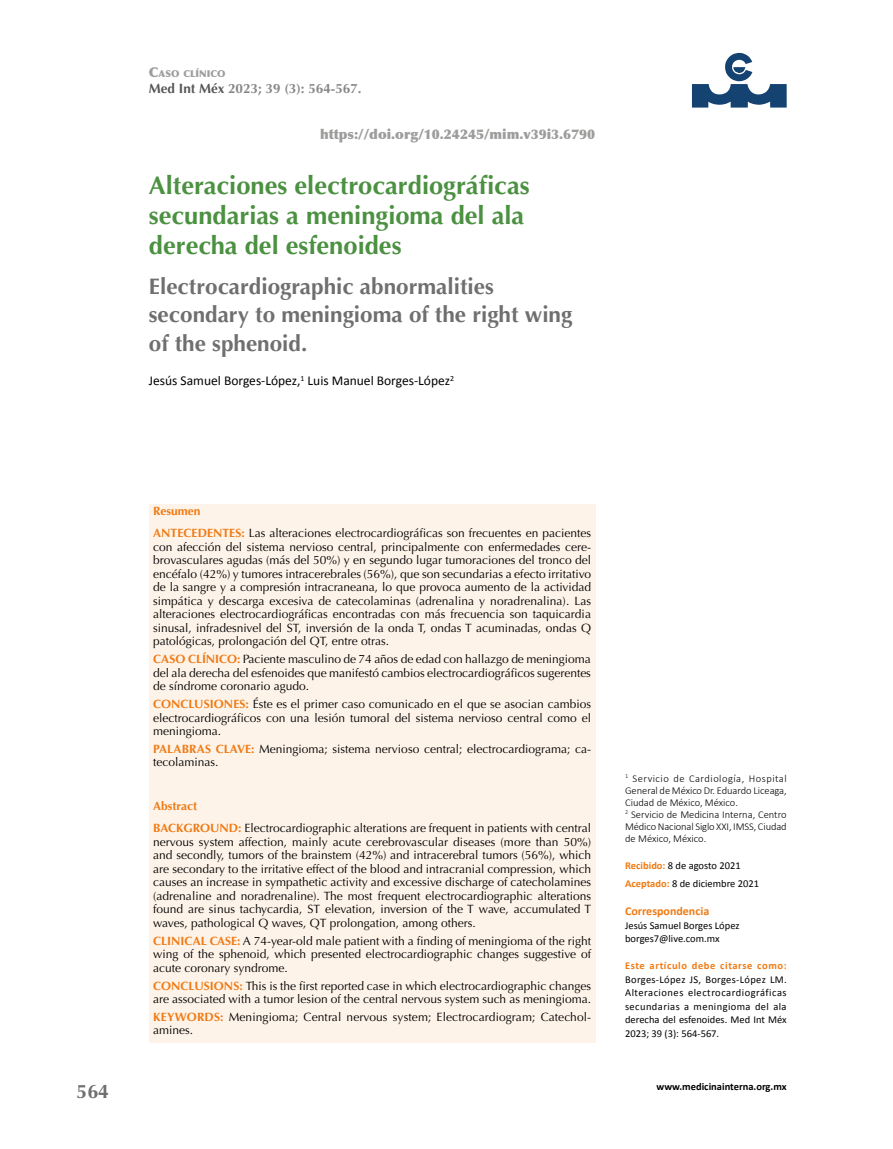
<style>
.page{position:relative;width:893px;height:1149px;background:#fff}
.page>*{position:absolute;margin:0;border:0;box-sizing:border-box;transform-origin:0 0}
.t1{font:700 25.5px/30px "Optima";color:#4b9141}
.t2{font:700 22.5px/28.5px "Optima";color:#706f6f}
.t3{font:700 19.5px "Optima";color:#706f6f}
.t4{font:13.5px "Calibri";color:#000}
.t5{font:900 13.5px "Optima";color:#9d9d9c}
.t6{font:700 13.5px "Optima";color:#878787}
.t7{font:12px/13.5px "Optima";color:#000}
.t8{font:700 12px "Calibri";color:#ef7a13}
.t9{font:10.5px/13.5px "Calibri";color:#000}
.t10{font:300 10.5px/12px "Calibri";color:#000}
.t11{font:700 10.5px "Calibri";letter-spacing:.055em;color:#ef7a13}
.t12{font:700 10.5px "Calibri";color:#000}
.t13{font:900 9.45px "Optima";color:#9d9d9c}
.s1{font-size:13.5px}
.s2{color:#575756}
.s3{font-weight:700;color:#ef7a13}
</style>
<div class="page">
<svg style="left:692px;top:53px;width:95px;height:54px"></svg>
<div style="left:149px;top:504px;width:446px;height:538px;background:#fef3e9"></div>
<p class="t13" style="left:149px;top:68px;width:78px"><span class="s1">C</span>ASO CLÍNICO</p>
<p class="t6" style="left:149px;top:80px;width:214px"><span class="s2">Med Int Méx</span> 2023; 39 (3): 564-567.</p>
<p class="t5" style="left:320px;top:126px;width:277px">https://doi.org/10.24245/mim.v39i3.6790</p>
<h1 class="t1" style="left:149px;top:170px;width:382px">Alteraciones electrocardiográficas secundarias a meningioma del ala derecha del esfenoides</h1>
<h2 class="t2" style="left:149px;top:272px;width:425px">Electrocardiographic abnormalities secondary to meningioma of the right wing of the sphenoid.</h2>
<p class="t4" style="left:149px;top:372px;width:307px">Jesús Samuel Borges-López,<sup>1</sup> Luis Manuel Borges-López<sup>2</sup></p>
<p class="t7" style="left:153px;top:500px;width:439px;line-height:22px"><span class="s3">Resumen<br>ANTECEDENTES:</span> Las alteraciones electrocardiográficas son frecuentes en pacientes</p>
<p class="t7" style="left:153px;top:540px;width:439px;text-align:justify">con afección del sistema nervioso central, principalmente con enfermedades cere&shy;brovasculares agudas (más del 50%) y en segundo lugar tumoraciones del tronco del encéfalo (42%) y tumores intracerebrales (56%), que son secundarias a efecto irritativo de la sangre y a compresión intracraneana, lo que provoca aumento de la actividad simpática y descarga excesiva de catecolaminas (adrenalina y noradrenalina). Las alteraciones electrocardiográficas encontradas con más frecuencia son taquicardia sinusal, infradesnivel del ST, inversión de la onda T, ondas T acuminadas, ondas Q patológicas, prolongación del QT, entre otras.</p>
<p class="t7" style="left:153px;top:652px;width:439px;text-align:justify"><span class="s3">CASO CLÍNICO:</span> Paciente masculino de 74 años de edad con hallazgo de meningioma del ala derecha del esfenoides que manifestó cambios electrocardiográficos sugerentes de síndrome coronario agudo.</p>
<p class="t7" style="left:153px;top:697px;width:439px;text-align:justify"><span class="s3">CONCLUSIONES:</span> Éste es el primer caso comunicado en el que se asocian cambios electrocardiográficos con una lesión tumoral del sistema nervioso central como el meningioma.</p>
<p class="t7" style="left:153px;top:742px;width:439px"><span class="s3">PALABRAS CLAVE:</span> Meningioma; sistema nervioso central; electrocardiograma; ca&shy;tecolaminas.</p>
<p class="t7" style="left:153px;top:795px;width:439px;line-height:22px"><span class="s3">Abstract<br>BACKGROUND:</span> Electrocardiographic alterations are frequent in patients with central</p>
<p class="t7" style="left:153px;top:835px;width:439px;text-align:justify">nervous system affection, mainly acute cerebrovascular diseases (more than 50%) and secondly, tumors of the brainstem (42%) and intracerebral tumors (56%), which are secondary to the irritative effect of the blood and intracranial compression, which causes an increase in sympathetic activity and excessive discharge of catecholamines (adrenaline and noradrenaline). The most frequent electrocardiographic alterations found are sinus tachycardia, ST elevation, inversion of the T wave, accumulated T waves, pathological Q waves, QT prolongation, among others.</p>
<p class="t7" style="left:153px;top:933px;width:439px;text-align:justify"><span class="s3">CLINICAL CASE:</span> A 74-year-old male patient with a finding of meningioma of the right wing of the sphenoid, which presented electrocardiographic changes suggestive of acute coronary syndrome.</p>
<p class="t7" style="left:153px;top:978px;width:439px"><span class="s3">CONCLUSIONS:</span> This is the first reported case in which electrocardiographic changes are associated with a tumor lesion of the central nervous system such as meningioma.</p>
<p class="t7" style="left:153px;top:1009px;width:440px"><span class="s3">KEYWORDS:</span> Meningioma; Central nervous system; Electrocardiogram; Catechol&shy;amines.</p>
<p class="t10" style="left:625px;top:771px;width:163px"><sup>1</sup> Servicio de Cardiología, Hospital General de México Dr. Eduardo Liceaga, Ciudad de México, México.<br><sup>2</sup> Servicio de Medicina Interna, Centro Médico Nacional Siglo XXI, IMSS, Ciudad de México, México.</p>
<p class="t9" style="left:625px;top:855px;width:136px;line-height:18px"><span class="s3">Recibido:</span> 8 de agosto 2021<br><span class="s3">Aceptado:</span> 8 de diciembre 2021</p>
<p class="t8" style="left:625px;top:903px;width:86px">Correspondencia</p>
<p class="t9" style="left:625px;top:917px;width:116px">Jesús Samuel Borges López borges7@live.com.mx</p>
<p class="t11" style="left:625px;top:958px;width:163px">Este artículo debe citarse como:</p>
<p class="t9" style="left:625px;top:971px;width:163px;text-align:justify">Borges-López JS, Borges-López LM.<br>Alteraciones electrocardiográficas secundarias a meningioma del ala derecha del esfenoides. Med Int Méx 2023; 39 (3): 564-567.</p>
<h3 class="t3" style="left:77px;top:1079px;width:34px">564</h3>
<p class="t12" style="left:656px;top:1079px;width:132px">www.medicinainterna.org.mx</p>
</div>
